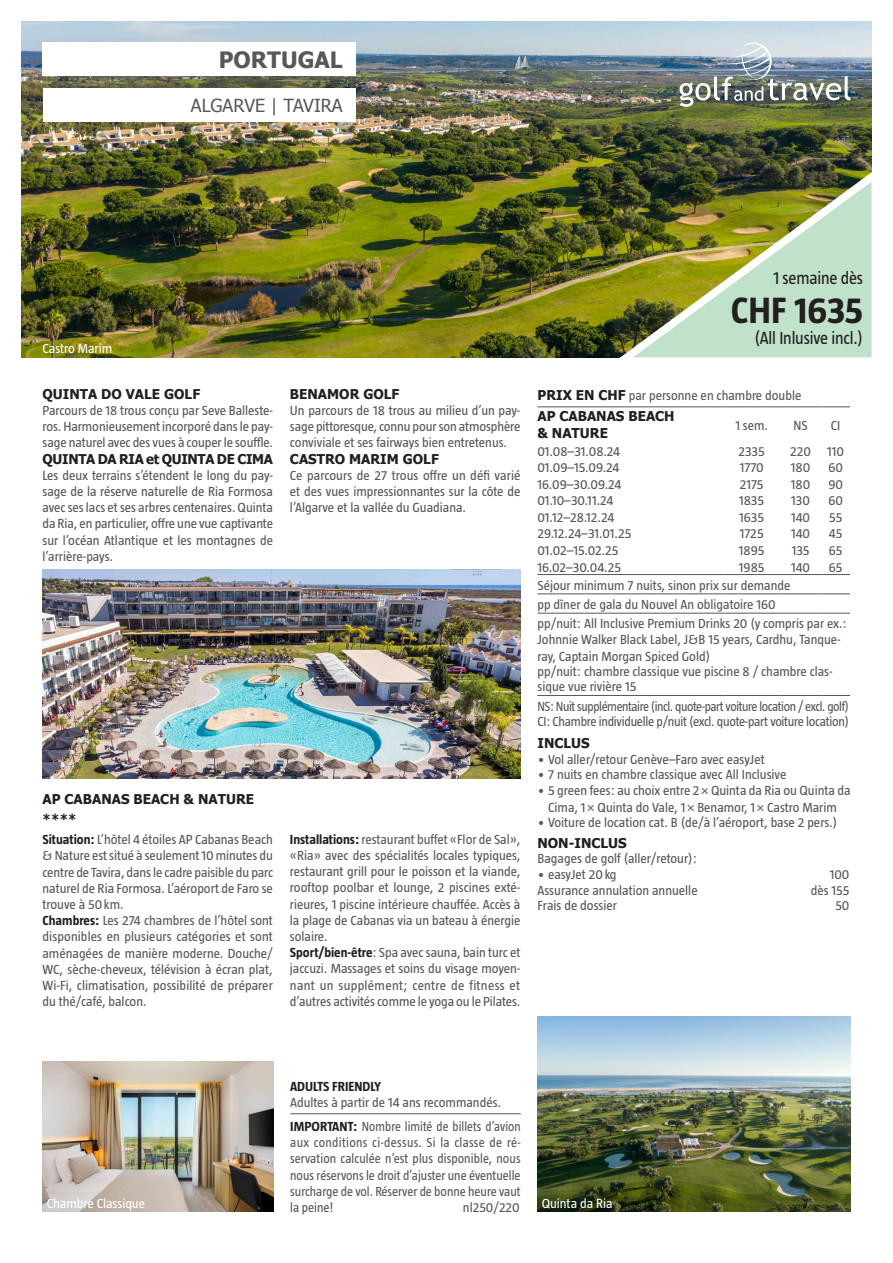
<style>
.page{position:relative;width:893px;height:1263px;background:#fff}
.page>*{position:absolute;margin:0;border:0;box-sizing:border-box;transform-origin:0 0}
.t1{font:700 37.5px "Taz";color:#231f20}
.t2{font:700 22.5px "Tahoma";color:#57585a}
.t3{font:18px "Taz";letter-spacing:-.01em;color:#231f20;scale:.95 1}
.t4{font:18px "Tahoma";color:#57585a}
.Hotel_Text{font:13.5px/16.2px "Taz";color:#57585a;text-align:justify}
.Hotel_Text-2{font:13.5px/16.2px "Taz";color:#57585a;text-align:justify;scale:.92 1}
.t5{font:700 13.5px/16.2px "Tahoma";color:#231f20}
.Hotel_Text-3{font:13.5px "Taz";letter-spacing:-.03em;color:#57585a;scale:.94 1}
.Hotel_Text-4{font:13.5px "Taz";letter-spacing:-.02em;color:#57585a}
.t6{font:13.5px "Taz";color:#fff}
.t7{font:700 13.5px "Tahoma";letter-spacing:-.02em;color:#231f20}
.t8{font:700 13.5px "Taz";color:#231f20}
.s1{font-weight:700;color:#231f20}
.s2{font-family:"Tahoma";font-weight:700;color:#231f20}
</style>
<div class="page">
<img style="left:21px;top:21px;width:851px;height:336px">
<img style="left:611px;top:159px;width:261px;height:199px">
<div style="left:42px;top:43px;width:313px;height:33px;background:#fff"></div>
<div style="left:43px;top:89px;width:312px;height:33px;background:#fff"></div>
<img style="left:679px;top:43px;width:171px;height:63px">
<img style="left:43px;top:1061px;width:230px;height:151px">
<img style="left:43px;top:570px;width:477px;height:208px">
<img style="left:537px;top:1016px;width:313px;height:196px">
<hr style="left:537px;top:407px;width:188px;height:1px;background:#57585a">
<hr style="left:725px;top:407px;width:55px;height:1px;background:#57585a">
<hr style="left:780px;top:407px;width:42px;height:1px;background:#57585a">
<svg style="left:822px;top:407px;width:28px;height:1px"></svg>
<hr style="left:537px;top:594px;width:188px;height:1px;background:#57585a">
<hr style="left:725px;top:594px;width:55px;height:1px;background:#57585a">
<hr style="left:780px;top:594px;width:42px;height:1px;background:#57585a">
<svg style="left:822px;top:594px;width:28px;height:1px"></svg>
<hr style="left:537px;top:613px;width:188px;height:1px;background:#57585a">
<hr style="left:725px;top:613px;width:55px;height:1px;background:#57585a">
<hr style="left:780px;top:613px;width:42px;height:1px;background:#57585a">
<svg style="left:822px;top:613px;width:28px;height:1px"></svg>
<hr style="left:537px;top:695px;width:188px;height:1px;background:#57585a">
<hr style="left:725px;top:695px;width:55px;height:1px;background:#57585a">
<hr style="left:780px;top:695px;width:42px;height:1px;background:#57585a">
<svg style="left:822px;top:695px;width:28px;height:1px"></svg>
<hr style="left:537px;top:574px;width:188px;height:1px;background:#57585a">
<hr style="left:725px;top:574px;width:55px;height:1px;background:#57585a">
<hr style="left:780px;top:574px;width:42px;height:1px;background:#57585a">
<svg style="left:822px;top:574px;width:28px;height:1px"></svg>
<hr style="left:290px;top:1113px;width:231px;height:1px;background:#57585a">
<p class="t2" style="left:219px;top:44px;width:125px">PORTUGAL</p>
<p class="t4" style="left:191px;top:94px;width:153px">ALGARVE | TAVIRA</p>
<p class="t6" style="left:43px;top:341px;width:71px">Castro Marim</p>
<p class="t5" style="left:43px;top:385px;width:159px">QUINTA DO VALE GOLF</p>
<p class="Hotel_Text" style="left:43px;top:402px;width:232px">Parcours de 18 trous conçu par Seve Balleste&shy;ros. Harmonieusement incorporé dans le pay&shy;sage naturel avec des vues à couper le souffle.</p>
<p class="t7" style="left:43px;top:449px;width:232px">QUINTA DA RIA et QUINTA DE CIMA</p>
<p class="Hotel_Text" style="left:43px;top:467px;width:232px">Les deux terrains s’étendent le long du pay&shy;sage de la réserve naturelle de Ria Formosa avec ses lacs et ses arbres centenaires. Quinta da Ria, en particulier, offre une vue captivante sur l’océan Atlantique et les montagnes de l’arrière-pays.</p>
<p class="t5" style="left:290px;top:385px;width:111px">BENAMOR GOLF</p>
<p class="Hotel_Text" style="left:290px;top:402px;width:232px">Un parcours de 18 trous au milieu d’un pay&shy;sage pittoresque, connu pour son atmosphère conviviale et ses fairways bien entretenus.</p>
<p class="t5" style="left:290px;top:450px;width:150px">CASTRO MARIM GOLF</p>
<p class="Hotel_Text" style="left:290px;top:467px;width:232px">Ce parcours de 27 trous offre un défi varié et des vues impressionnantes sur la côte de l’Algarve et la vallée du Guadiana.</p>
<p class="t5" style="left:43px;top:788px;width:213px;line-height:19.8px">AP CABANAS BEACH &amp; NATURE ****</p>
<p class="Hotel_Text" style="left:43px;top:831px;width:232px"><span class="s1">Situation:</span> L’hôtel 4 étoiles AP Cabanas Beach &amp; Nature est situé à seulement 10 minutes du centre de Tavira, dans le cadre paisible du parc naturel de Ria Formosa. L’aéroport de Faro se trouve à 50km.</p>
<p class="Hotel_Text" style="left:43px;top:912px;width:232px"><span class="s1">Chambres:</span> Les 274 chambres de l’hôtel sont disponibles en plusieurs catégories et sont aménagées de manière moderne. Douche/ WC, sèche-cheveux, télévision à écran plat, Wi-Fi, climatisation, possibilité de préparer du thé/café, balcon.</p>
<p class="Hotel_Text" style="left:290px;top:831px;width:232px"><span class="s1">Installations:</span> restaurant buffet «Flor de Sal», «Ria» avec des spécialités locales typiques, restaurant grill pour le poisson et la viande, rooftop poolbar et lounge, 2 piscines exté&shy;rieures, 1 piscine intérieure chauffée. Accès à la plage de Cabanas via un bateau à énergie solaire.</p>
<p class="Hotel_Text" style="left:290px;top:944px;width:232px"><span class="s1">Sport/bien-être</span>: Spa avec sauna, bain turc et jaccuzi. Massages et soins du visage moyen&shy;nant un supplément; centre de fitness et d’autres activités comme le yoga ou le Pilates.</p>
<p class="t3" style="left:773px;top:268px;width:96px">1 semaine dès</p>
<p class="t1" style="left:731px;top:289px;width:134px">CHF 1635</p>
<p class="t3" style="left:754px;top:328px;width:116px">(All Inlusive incl.)</p>
<p class="Hotel_Text" style="left:537px;top:388px;width:265px"><span class="s2">PRIX EN CHF</span> par personne en chambre double</p>
<p class="t5" style="left:537px;top:408px;width:139px">AP CABANAS BEACH &amp; NATURE</p>
<p class="Hotel_Text" style="left:735px;top:417px;width:34px">1 sem.</p>
<p class="Hotel_Text" style="left:793px;top:417px;width:16px">NS</p>
<p class="Hotel_Text" style="left:831px;top:417px;width:11px">CI</p>
<p class="Hotel_Text" style="left:537px;top:443px;width:84px">01.08–31.08.24</p>
<p class="Hotel_Text" style="left:739px;top:443px;width:28px">2335</p>
<p class="Hotel_Text" style="left:790px;top:443px;width:22px">220</p>
<p class="Hotel_Text" style="left:827px;top:443px;width:18px">110</p>
<p class="Hotel_Text" style="left:537px;top:459px;width:84px">01.09–15.09.24</p>
<p class="Hotel_Text" style="left:740px;top:459px;width:25px">1770</p>
<p class="Hotel_Text" style="left:791px;top:459px;width:21px">180</p>
<p class="Hotel_Text" style="left:828px;top:459px;width:16px">60</p>
<p class="Hotel_Text" style="left:537px;top:476px;width:86px">16.09–30.09.24</p>
<p class="Hotel_Text" style="left:740px;top:476px;width:25px">2175</p>
<p class="Hotel_Text" style="left:791px;top:476px;width:21px">180</p>
<p class="Hotel_Text" style="left:828px;top:476px;width:16px">90</p>
<p class="Hotel_Text" style="left:537px;top:492px;width:78px">01.10–30.11.24</p>
<p class="Hotel_Text" style="left:739px;top:492px;width:26px">1835</p>
<p class="Hotel_Text" style="left:791px;top:492px;width:20px">130</p>
<p class="Hotel_Text" style="left:828px;top:492px;width:16px">60</p>
<p class="Hotel_Text" style="left:537px;top:509px;width:78px">01.12–28.12.24</p>
<p class="Hotel_Text" style="left:739px;top:509px;width:26px">1635</p>
<p class="Hotel_Text" style="left:791px;top:509px;width:21px">140</p>
<p class="Hotel_Text" style="left:829px;top:509px;width:15px">55</p>
<p class="Hotel_Text" style="left:537px;top:526px;width:96px">29.12.24–31.01.25</p>
<p class="Hotel_Text" style="left:740px;top:526px;width:25px">1725</p>
<p class="Hotel_Text" style="left:791px;top:526px;width:21px">140</p>
<p class="Hotel_Text" style="left:829px;top:526px;width:15px">45</p>
<p class="Hotel_Text" style="left:537px;top:542px;width:83px">01.02–15.02.25</p>
<p class="Hotel_Text" style="left:739px;top:542px;width:27px">1895</p>
<p class="Hotel_Text" style="left:792px;top:542px;width:19px">135</p>
<p class="Hotel_Text" style="left:829px;top:542px;width:15px">65</p>
<p class="Hotel_Text" style="left:537px;top:559px;width:85px">16.02–30.04.25</p>
<p class="Hotel_Text" style="left:739px;top:559px;width:27px">1985</p>
<p class="Hotel_Text" style="left:791px;top:559px;width:21px">140</p>
<p class="Hotel_Text" style="left:829px;top:559px;width:15px">65</p>
<p class="Hotel_Text" style="left:537px;top:577px;width:254px">Séjour minimum 7 nuits, sinon prix sur demande</p>
<p class="Hotel_Text" style="left:537px;top:596px;width:240px">pp dîner de gala du Nouvel An obligatoire 160</p>
<p class="Hotel_Text" style="left:537px;top:616px;width:311px;line-height:15.8px;text-align:left">pp/nuit: All Inclusive Premium Drinks 20 (y compris par ex.:<br>Johnnie Walker Black Label, J&amp;B 15 years, Cardhu, Tanque&shy;ray, Captain Morgan Spiced Gold)<br>pp/nuit: chambre classique vue piscine 8 / chambre clas&shy;sique vue rivière 15</p>
<p class="Hotel_Text-3" style="left:537px;top:698px;width:333px">NS: Nuit supplémentaire (incl. quote-part voiture location / excl. golf)</p>
<p class="Hotel_Text-4" style="left:537px;top:713px;width:313px">CI: Chambre individuelle p/nuit (excl. quote-part voiture location)</p>
<p class="t5" style="left:537px;top:734px;width:54px">INCLUS</p>
<p class="Hotel_Text" style="left:537px;top:751px;width:229px">• Vol aller/retour Genève–Faro avec easyJet</p>
<p class="Hotel_Text" style="left:537px;top:766px;width:250px">• 7 nuits en chambre classique avec All Inclusive</p>
<p class="Hotel_Text" style="left:537px;top:782px;width:314px;text-align:center">• 5 green fees: au choix entre 2× Quinta da Ria ou Quinta da<br>Cima, 1× Quinta do Vale, 1× Benamor, 1× Castro Marim</p>
<p class="Hotel_Text" style="left:537px;top:814px;width:301px">• Voiture de location cat. B (de/à l’aéroport, base 2 pers.)</p>
<p class="t5" style="left:537px;top:834px;width:91px">NON-INCLUS</p>
<p class="Hotel_Text" style="left:537px;top:850px;width:161px">Bagages de golf (aller/retour):</p>
<p class="Hotel_Text" style="left:537px;top:866px;width:81px">• easyJet 20kg</p>
<p class="Hotel_Text" style="left:830px;top:866px;width:21px">100</p>
<p class="Hotel_Text" style="left:537px;top:882px;width:162px">Assurance annulation annuelle</p>
<p class="Hotel_Text" style="left:811px;top:882px;width:40px">dès 155</p>
<p class="Hotel_Text" style="left:537px;top:897px;width:81px">Frais de dossier</p>
<p class="Hotel_Text" style="left:835px;top:897px;width:16px">50</p>
<p class="t6" style="left:47px;top:1196px;width:100px">Chambre Classique</p>
<p class="t8" style="left:290px;top:1079px;width:92px">ADULTS FRIENDLY</p>
<p class="Hotel_Text" style="left:290px;top:1094px;width:212px">Adultes à partir de 14 ans recommandés.</p>
<p class="Hotel_Text-2" style="left:290px;top:1118px;width:252px"><span class="s1">IMPORTANT:</span> Nombre limité de billets d’avion aux conditions ci-dessus. Si la classe de ré&shy;servation calculée n’est plus disponible, nous nous réservons le droit d’ajuster une éventuelle surcharge de vol. Réserver de bonne heure vaut la peine!</p>
<p class="Hotel_Text" style="left:463px;top:1199px;width:58px">nl250/220</p>
<p class="t6" style="left:542px;top:1196px;width:72px">Quinta da Ria</p>
</div>
